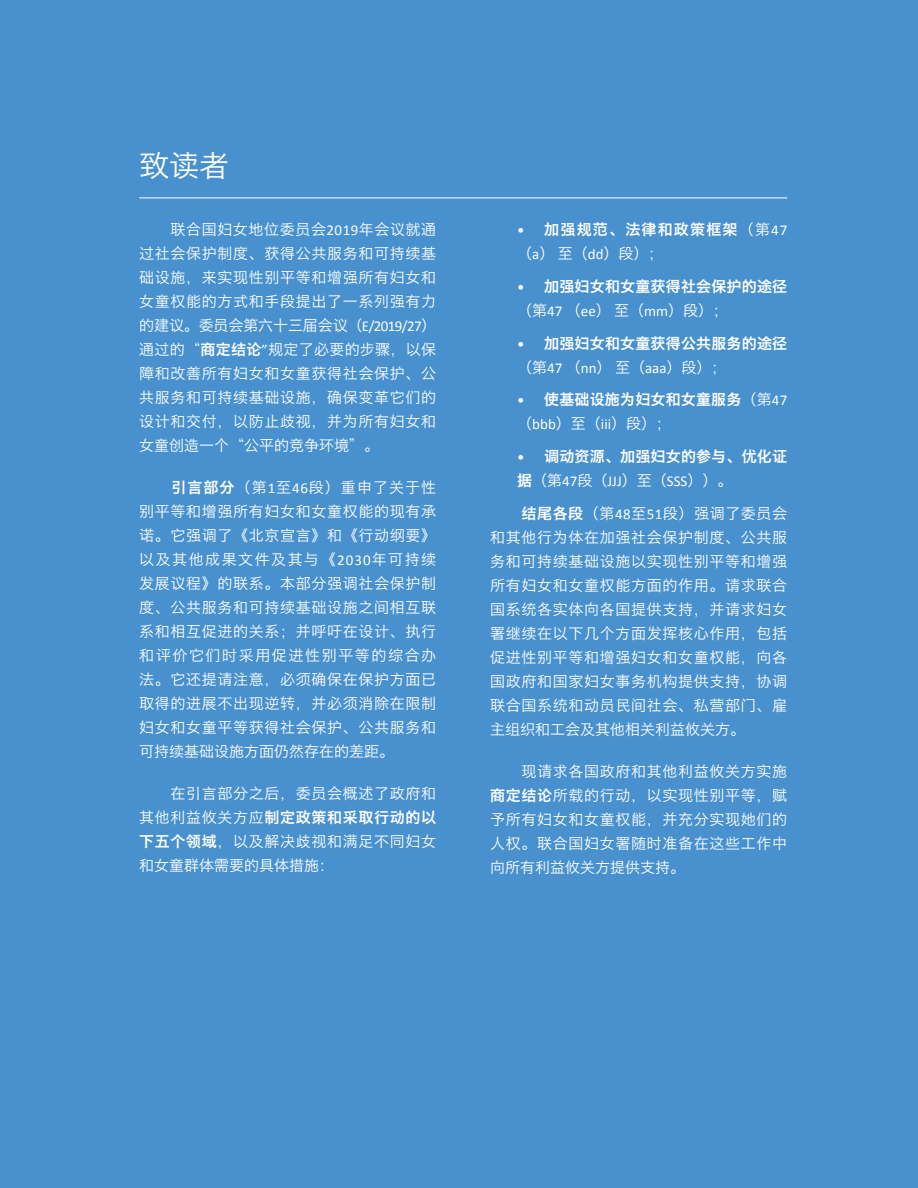
<style>
.page{position:relative;width:918px;height:1188px;background:#4891ce}
.page>*{position:absolute;margin:0;border:0;box-sizing:border-box;transform-origin:0 0}
.t1{font:30px "Hiragino Sans GB W3";color:#fff}
.t2{font:15px/24px "Hiragino Sans GB W3";letter-spacing:.045em;color:#fff;text-align:justify}
.t3{font:15px "Hiragino Sans GB W6";letter-spacing:.015em;color:#fff}
.t4{font:15px "Hiragino Sans GB W6";letter-spacing:.045em;color:#fff}
.t5{font:15px "Hiragino Sans GB W6";letter-spacing:.08em;color:#fff}
.s1{font-family:"Calibri"}
.s2{font-family:"Hiragino Sans GB W6"}
.s3{font-family:"Hiragino Sans GB W3"}
</style>
<div class="page">
<hr style="left:139px;top:198px;width:648px;height:1px;background:#fff">
<h1 class="t1" style="left:139px;top:147px;width:91px">致读者</h1>
<p class="t2" style="left:139px;top:217px;width:298px">　　联合国妇女地位委员会<span class="s1">2019</span>年会议就通过社会保护制度、获得公共服务和可持续基础设施，来实现性别平等和增强所有妇女和女童权能的方式和手段提出了一系列强有力的建议。委员会第六十三届会议（<span class="s1">E/2019/27</span>）通过的“<span class="s2">商定结论</span><span class="s1">”</span>规定了必要的步骤，以保障和改善所有妇女和女童获得社会保护、公共服务和可持续基础设施，确保变革它们的设计和交付，以防止歧视，并为所有妇女和女童创造一个“公平的竞争环境”。</p>
<p class="t2" style="left:139px;top:475px;width:299px"><span class="s2">　　引言部分</span>（第<span class="s1">1</span>至<span class="s1">46</span>段）重申了关于性别平等和增强所有妇女和女童权能的现有承诺。它强调了《北京宣言》和《行动纲要》以及其他成果文件及其与《<span class="s1">2030</span>年可持续发展议程》的联系。本部分强调社会保护制度、公共服务和可持续基础设施之间相互联系和相互促进的关系；并呼吁在设计、执行和评价它们时采用促进性别平等的综合办法。它还提请注意，必须确保在保护方面已取得的进展不出现逆转，并必须消除在限制妇女和女童平等获得社会保护、公共服务和可持续基础设施方面仍然存在的差距。</p>
<p class="t2" style="left:139px;top:781px;width:298px">　　在引言部分之后，委员会概述了政府和</p>
<p class="t4" style="left:139px;top:807px;width:298px"><span class="s3">其他利益攸关方应</span>制定政策和采取行动的以</p>
<p class="t2" style="left:139px;top:829px;width:298px"><span class="s2">下五个领域</span>，以及解决歧视和满足不同妇女和女童群体需要的具体措施：</p>
<p class="t5" style="left:517px;top:219px;width:272px"><span class="s1">•</span> 加强规范、法律和政策框架<span class="s3">（第</span><span class="s1">47</span></p>
<p class="t2" style="left:517px;top:241px;width:148px">（<span class="s1">a</span>）至（<span class="s1">dd</span>）段）；</p>
<p class="t3" style="left:517px;top:276px;width:271px"><span class="s1">•</span> 加强妇女和女童获得社会保护的途径</p>
<p class="t2" style="left:517px;top:298px;width:212px">（第<span class="s1">47</span> （<span class="s1">ee</span>）至（<span class="s1">mm</span>）段）；</p>
<p class="t3" style="left:517px;top:333px;width:271px"><span class="s1">•</span> 加强妇女和女童获得公共服务的途径</p>
<p class="t2" style="left:517px;top:355px;width:211px">（第<span class="s1">47</span> （<span class="s1">nn</span>）至（<span class="s1">aaa</span>）段）；</p>
<p class="t3" style="left:517px;top:390px;width:272px"><span class="s1">•</span> 使基础设施为妇女和女童服务<span class="s3">（第</span><span class="s1">47</span></p>
<p class="t2" style="left:517px;top:412px;width:155px">（<span class="s1">bbb</span>）至（<span class="s1">iii</span>）段）；</p>
<p class="t3" style="left:517px;top:447px;width:271px"><span class="s1">•</span> 调动资源、加强妇女的参与、优化证</p>
<p class="t2" style="left:490px;top:464px;width:298px;line-height:32.8px;text-indent:27px"><span class="s2">据</span>（第<span class="s1">47</span>段（<span class="s1">JJJ</span>）至（<span class="s1">SSS</span>））。<br><span class="s2">　　结尾各段</span>（第<span class="s1">48</span>至<span class="s1">51</span>段）强调了委员会</p>
<p class="t2" style="left:490px;top:525px;width:298px">和其他行为体在加强社会保护制度、公共服务和可持续基础设施以实现性别平等和增强所有妇女和女童权能方面的作用。请求联合国系统各实体向各国提供支持，并请求妇女署继续在以下几个方面发挥核心作用，包括促进性别平等和增强妇女和女童权能，向各国政府和国家妇女事务机构提供支持，协调联合国系统和动员民间社会、私营部门、雇主组织和工会及其他相关利益攸关方。</p>
<p class="t2" style="left:490px;top:759px;width:299px">　　现请求各国政府和其他利益攸关方实施<span class="s2">商定结论</span>所载的行动，以实现性别平等，赋予所有妇女和女童权能，并充分实现她们的人权。联合国妇女署随时准备在这些工作中向所有利益攸关方提供支持。</p>
</div>
